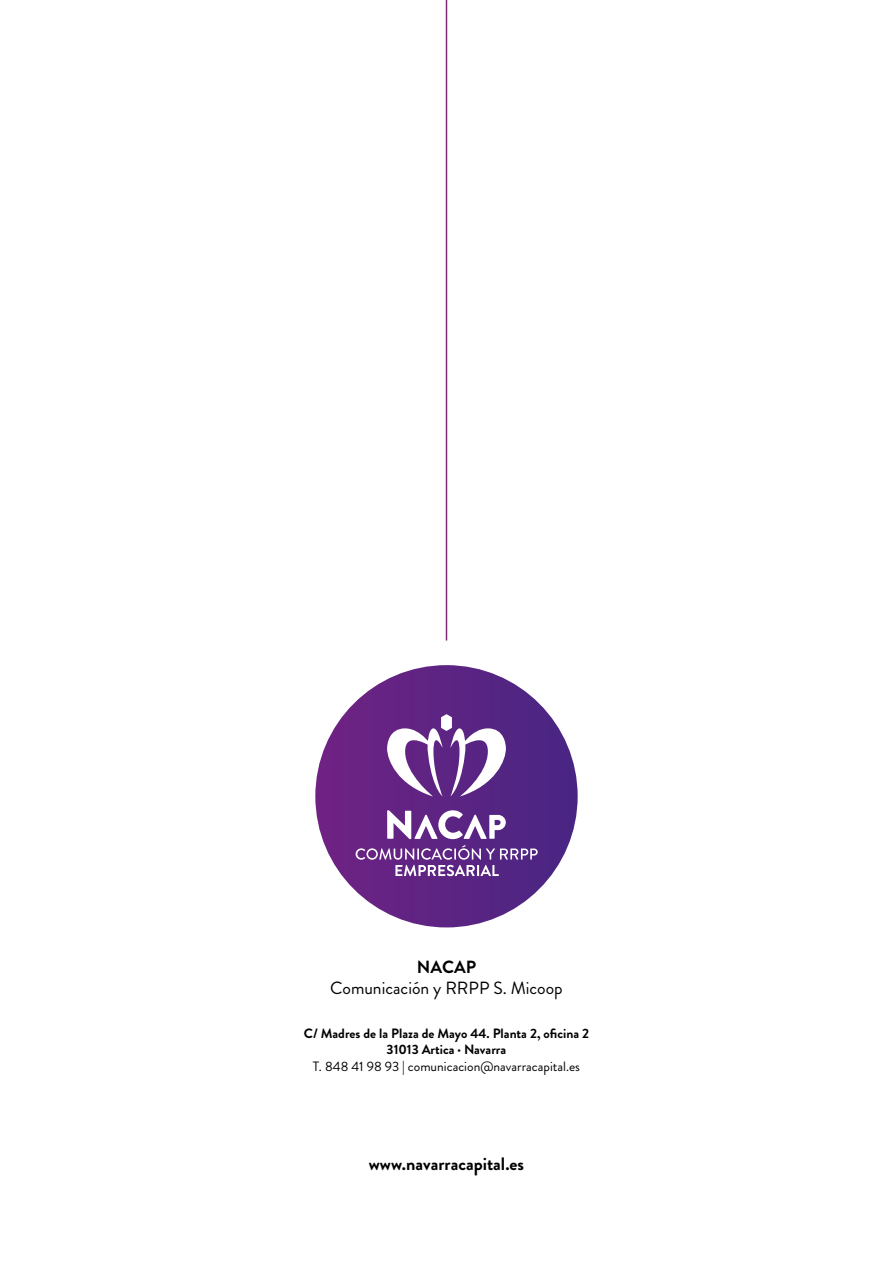
<style>
.page{position:relative;width:893px;height:1263px;background:#fff}
.page>*{position:absolute;margin:0;border:0;box-sizing:border-box;transform-origin:0 0}
.t1{font:700 18px "Brandon Grotesque";color:#000}
.t2{font:17.55px "Brandon Grotesque";color:#000}
.t3{font:700 17.55px "Brandon Grotesque";color:#000}
.t4{font:700 13.5px/16.2px "Brandon Grotesque";color:#000;text-align:center}
.t5{font:13.5px "Brandon Grotesque";color:#000}
</style>
<div class="page">
<div style="left:315px;top:665px;width:263px;height:262px;background:linear-gradient(to right,#712384,#492784);border-radius:131px"></div>
<svg style="left:356px;top:845px;width:182px;height:31px;background:#7e529d"></svg>
<svg style="left:387px;top:810px;width:119px;height:29px"></svg>
<svg style="left:387px;top:714px;width:119px;height:82px"></svg>
<hr style="left:446px;top:0;width:1px;height:640px;background:#7f2878">
<p class="t3" style="left:417px;top:955px;width:61px">NACAP</p>
<p class="t2" style="left:330px;top:976px;width:234px">Comunicación y RRPP S. Micoop</p>
<p class="t4" style="left:304px;top:1026px;width:287px">C/ Madres de la Plaza de Mayo 44. Planta 2, oficina 2<br>31013 Artica · Navarra</p>
<p class="t5" style="left:313px;top:1057px;width:269px">T. 848 41 98 93 | comunicacion@navarracapital.es</p>
<h1 class="t1" style="left:369px;top:1151px;width:157px">www.navarracapital.es</h1>
</div>
